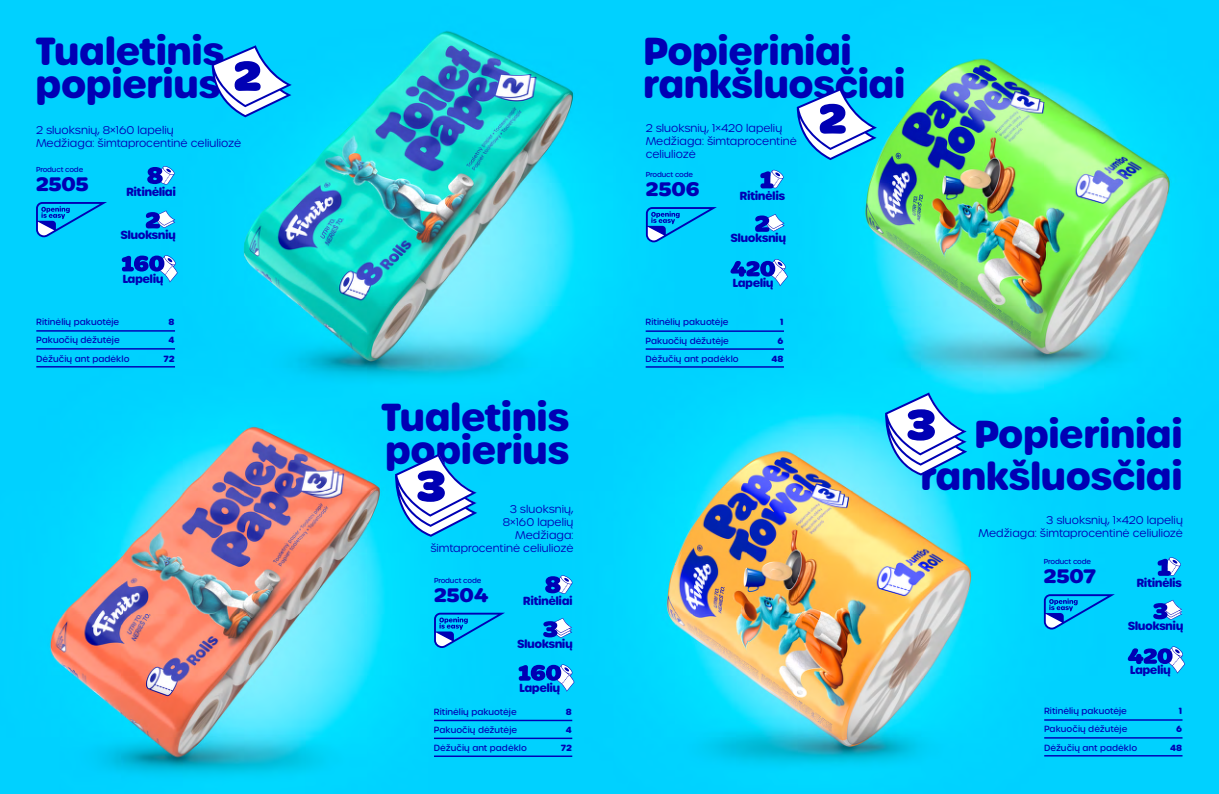
<style>
.page{position:relative;width:1219px;height:794px;background:#fff}
.page>*{position:absolute;margin:0;border:0;box-sizing:border-box;transform-origin:0 0}
.t1{font:700 37.8px/33.5px "Urbane Rounded";letter-spacing:-.03em;color:#0000b4}
.t2{font:700 37.7px/33.4px "Urbane Rounded";letter-spacing:-.03em;color:#0000b4}
.t3{font:700 21px "Marigny";color:#0000b4}
.t4{font:700 11.4px "Urbane Rounded";letter-spacing:-.05em;color:#0000b4}
.t5{font:300 10.9px/13px "Urbane Rounded";color:#0000b4}
.t6{font:500 8.7px/18.1px "Urbane Rounded";color:#0000b4}
.t7{font:700 8.7px/18.1px "Urbane Rounded";letter-spacing:-.005em;color:#0000b4;text-align:center}
.t8{font:500 7px "Urbane Rounded";letter-spacing:-.02em;color:#0000b4}
</style>
<div class="page">
<img style="left:0;top:0;width:1219px;height:794px">
<hr style="left:36px;top:330px;width:139px;height:2px;background:#0000b4">
<hr style="left:36px;top:348px;width:139px;height:1px;background:#0000b4">
<hr style="left:36px;top:366px;width:139px;height:1px;background:#0000b4">
<svg style="left:146px;top:210px;width:29px;height:18px"></svg>
<svg style="left:147px;top:166px;width:28px;height:19px"></svg>
<svg style="left:122px;top:255px;width:56px;height:27px"></svg>
<hr style="left:434px;top:719px;width:138px;height:2px;background:#0000b4">
<hr style="left:434px;top:737px;width:138px;height:2px;background:#0000b4">
<hr style="left:434px;top:755px;width:138px;height:2px;background:#0000b4">
<svg style="left:545px;top:575px;width:28px;height:19px"></svg>
<svg style="left:519px;top:664px;width:55px;height:27px"></svg>
<svg style="left:543px;top:618px;width:29px;height:20px"></svg>
<svg style="left:1153px;top:600px;width:29px;height:20px"></svg>
<svg style="left:1128px;top:646px;width:57px;height:27px"></svg>
<svg style="left:1158px;top:557px;width:23px;height:19px"></svg>
<hr style="left:646px;top:330px;width:138px;height:2px;background:#0000b4">
<hr style="left:646px;top:348px;width:138px;height:2px;background:#0000b4">
<hr style="left:646px;top:366px;width:138px;height:2px;background:#0000b4">
<hr style="left:1044px;top:719px;width:138px;height:1px;background:#0000b4">
<hr style="left:1044px;top:737px;width:138px;height:1px;background:#0000b4">
<hr style="left:1044px;top:755px;width:138px;height:1px;background:#0000b4">
<svg style="left:730px;top:259px;width:58px;height:27px"></svg>
<svg style="left:760px;top:170px;width:24px;height:18px"></svg>
<svg style="left:755px;top:214px;width:30px;height:18px"></svg>
<svg style="left:212px;top:45px;width:80px;height:72px"></svg>
<svg style="left:797px;top:88px;width:80px;height:72px"></svg>
<svg style="left:395px;top:454px;width:82px;height:83px"></svg>
<svg style="left:885px;top:392px;width:82px;height:83px"></svg>
<svg style="left:36px;top:202px;width:71px;height:35px"></svg>
<svg style="left:646px;top:207px;width:71px;height:35px"></svg>
<svg style="left:434px;top:612px;width:71px;height:36px"></svg>
<svg style="left:1044px;top:594px;width:71px;height:35px"></svg>
<h1 class="t1" style="left:35px;top:34px;width:191px">Tualetinis popierius</h1>
<p class="t5" style="left:36px;top:123px;width:207px">2 sluoksnių, 8×160 lapelių<br>Medžiaga: šimtaprocentinė celiuliozė</p>
<p class="t8" style="left:36px;top:165px;width:49px">Product code</p>
<h3 class="t3" style="left:36px;top:172px;width:54px">2505</h3>
<p class="t4" style="left:126px;top:184px;width:51px">Ritinėliai</p>
<p class="t4" style="left:120px;top:226px;width:57px">Sluoksnių</p>
<p class="t4" style="left:122px;top:271px;width:43px">Lapelių</p>
<p class="t6" style="left:36px;top:313px;width:95px">Ritinėlių pakuotėje<br>Pakuočių dėžutėje<br>Dėžučių ant padėklo</p>
<p class="t7" style="left:164px;top:313px;width:13px">8<br>4<br>72</p>
<h2 class="t2" style="left:381px;top:401px;width:190px">Tualetinis popierius</h2>
<p class="t5" style="left:430px;top:503px;width:145px;text-align:right">3 sluoksnių,<br>8×160 lapelių<br>Medžiaga: šimtaprocentinė celiuliozė</p>
<p class="t8" style="left:434px;top:576px;width:49px">Product code</p>
<h3 class="t3" style="left:434px;top:582px;width:56px">2504</h3>
<p class="t4" style="left:523px;top:593px;width:51px">Ritinėliai</p>
<p class="t4" style="left:517px;top:636px;width:57px">Sluoksnių</p>
<p class="t4" style="left:519px;top:680px;width:43px">Lapelių</p>
<p class="t6" style="left:434px;top:702px;width:95px">Ritinėlių pakuotėje<br>Pakuočių dėžutėje<br>Dėžučių ant padėklo</p>
<p class="t7" style="left:561px;top:702px;width:13px">8<br>4<br>72</p>
<h2 class="t2" style="left:643px;top:35px;width:264px">Popieriniai rankšluosčiai</h2>
<p class="t5" style="left:646px;top:121px;width:153px">2 sluoksnių, 1×420 lapelių<br>Medžiaga: šimtaprocentinė celiuliozė</p>
<p class="t8" style="left:646px;top:170px;width:49px">Product code</p>
<h3 class="t3" style="left:646px;top:177px;width:55px">2506</h3>
<p class="t4" style="left:740px;top:187px;width:47px">Ritinėlis</p>
<p class="t4" style="left:730px;top:230px;width:57px">Sluoksnių</p>
<p class="t4" style="left:733px;top:275px;width:43px">Lapelių</p>
<p class="t6" style="left:646px;top:313px;width:95px">Ritinėlių pakuotėje<br>Pakuočių dėžutėje<br>Dėžučių ant padėklo</p>
<p class="t7" style="left:771px;top:313px;width:14px;text-align:right">1<br>6<br>48</p>
<h2 class="t2" style="left:920px;top:413px;width:264px;line-height:42px;text-align:right">Popieriniai rankšluosčiai</h2>
<p class="t5" style="left:978px;top:513px;width:206px;text-align:right">3 sluoksnių, 1×420 lapelių<br>Medžiaga: šimtaprocentinė celiuliozė</p>
<p class="t8" style="left:1044px;top:557px;width:49px">Product code</p>
<h3 class="t3" style="left:1044px;top:564px;width:54px">2507</h3>
<p class="t4" style="left:1136px;top:575px;width:47px">Ritinėlis</p>
<p class="t4" style="left:1128px;top:617px;width:57px">Sluoksnių</p>
<p class="t4" style="left:1130px;top:662px;width:43px">Lapelių</p>
<p class="t6" style="left:1044px;top:702px;width:95px">Ritinėlių pakuotėje<br>Pakuočių dėžutėje<br>Dėžučių ant padėklo</p>
<p class="t7" style="left:1170px;top:702px;width:14px;text-align:right">1<br>6<br>48</p>
</div>
